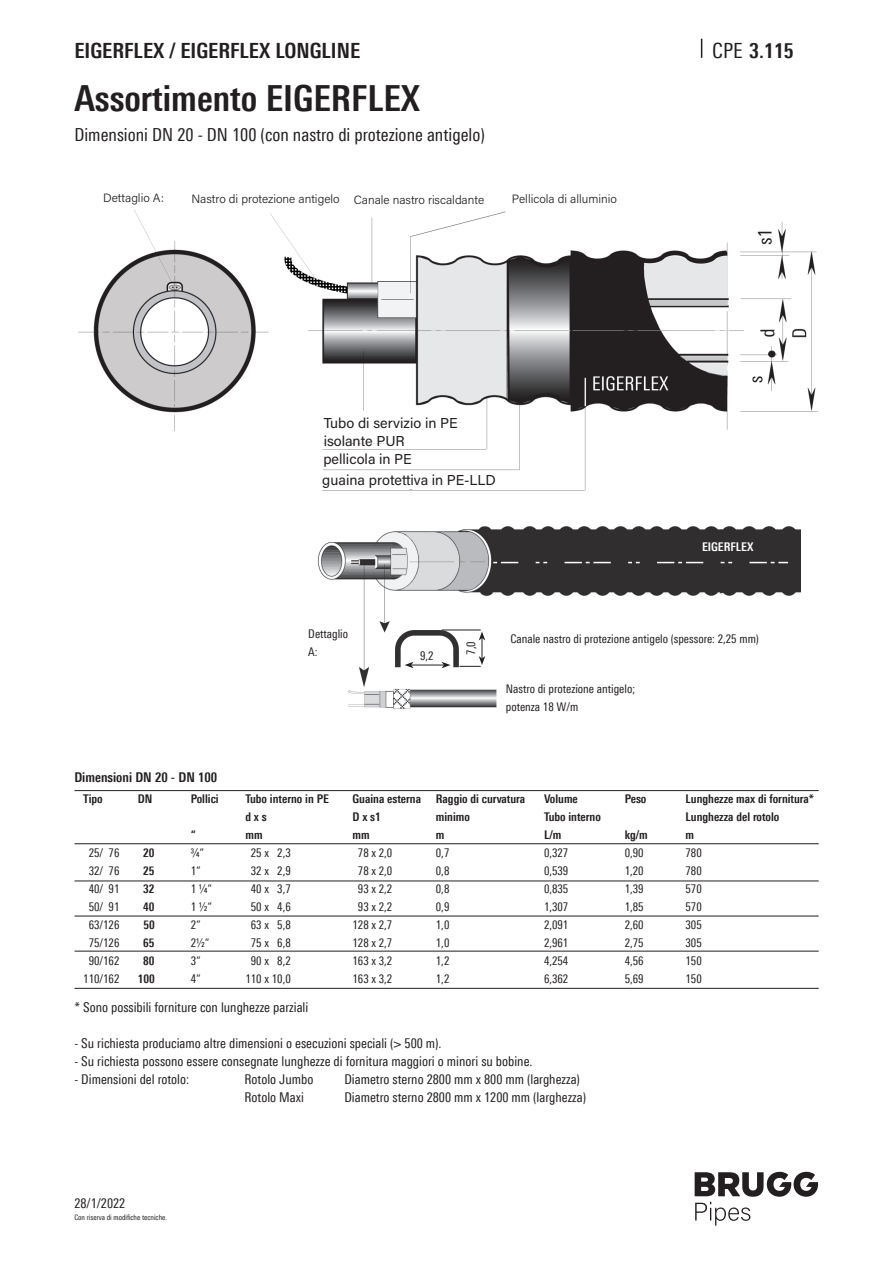
<style>
.page{position:relative;width:893px;height:1263px;background:#fff}
.page>*{position:absolute;margin:0;border:0;box-sizing:border-box;transform-origin:0 0}
.t1{font:700 36px "Linotype Univers 620 Cn";color:#231f20}
.t2{font:700 21px "Linotype Univers 620 Cn";color:#231f20}
.t3{font:18px "Linotype Univers 420 Cn";color:#231f20}
.t4{font:14.4px/17.2px "Acumin Pro";color:#231f20}
.t5{font:13.5px "Linotype Univers 420 Cn";color:#231f20}
.t6{font:700 13.5px "Linotype Univers 620 Cn";color:#231f20}
.t7{font:12px/18px "Linotype Univers 420 Cn";color:#231f20;text-align:justify}
.t8{font:700 12px/18px "Linotype Univers 620 Cn";color:#231f20}
.t9{font:300 12px "Acumin Pro";color:#231f20}
.t10{font:700 12px "Linotype Univers 620 Cn";color:#fff}
.t11{font:7.5px "Linotype Univers 420 Cn";color:#231f20}
.s1{font-family:"Linotype Univers 420 Cn";font-weight:400}
</style>
<div class="page">
<svg style="left:701px;top:39px;width:1px;height:19px"></svg>
<svg style="left:695px;top:1172px;width:123px;height:53px"></svg>
<img style="left:78px;top:209px;width:739px;height:281px">
<div style="left:200px;top:176px;width:108px;height:37px;background:#fff"></div>
<div style="left:356px;top:179px;width:69px;height:32px;background:#fff"></div>
<div style="left:321px;top:411px;width:111px;height:32px;background:#fff"></div>
<div style="left:320px;top:450px;width:58px;height:17px;background:#fff"></div>
<div style="left:320px;top:471px;width:150px;height:17px;background:#fff"></div>
<img style="left:318px;top:527px;width:483px;height:182px">
<hr style="left:75px;top:790px;width:744px;height:1px;background:#231f20">
<hr style="left:75px;top:843px;width:744px;height:1px;background:#231f20">
<hr style="left:75px;top:881px;width:744px;height:1px;background:#231f20">
<hr style="left:75px;top:916px;width:744px;height:1px;background:#231f20">
<svg style="left:493px;top:562px;width:295px;height:1px"></svg>
<hr style="left:75px;top:951px;width:744px;height:1px;background:#231f20">
<hr style="left:75px;top:988px;width:744px;height:1px;background:#231f20">
<hr style="left:442px;top:630px;width:39px;height:1px;background:#231f20">
<hr style="left:411px;top:665px;width:33px;height:1px;background:#231f20">
<svg style="left:405px;top:662px;width:9px;height:6px"></svg>
<svg style="left:441px;top:662px;width:9px;height:6px"></svg>
<svg style="left:459px;top:631px;width:26px;height:36px"></svg>
<h2 class="t2" style="left:74px;top:38px;width:287px">EIGERFLEX / EIGERFLEX LONGLINE</h2>
<h2 class="t2" style="left:712px;top:38px;width:83px"><span class="s1">CPE</span> 3.115</h2>
<h1 class="t1" style="left:74px;top:77px;width:347px">Assortimento EIGERFLEX</h1>
<h3 class="t3" style="left:74px;top:124px;width:412px">Dimensioni DN 20 - DN 100 (con nastro di protezione antigelo)</h3>
<p class="t9" style="left:103px;top:190px;width:62px">Dettaglio A:</p>
<p class="t9" style="left:192px;top:191px;width:150px">Nastro di protezione antigelo</p>
<p class="t9" style="left:512px;top:191px;width:106px">Pellicola di alluminio</p>
<p class="t9" style="left:354px;top:191px;width:132px">Canale nastro riscaldante</p>
<p class="t4" style="left:324px;top:414px;width:136px">Tubo di servizio in PE isolante PUR</p>
<p class="t4" style="left:322px;top:448px;width:175px;line-height:20.5px">pellicola in PE<br>guaina protettiva in PE-LLD</p>
<p class="t10" style="left:702px;top:540px;width:53px">EIGERFLEX</p>
<p class="t6" style="left:74px;top:769px;width:144px">Dimensioni DN 20 - DN 100</p>
<p class="t8" style="left:83px;top:790px;width:21px">Tipo</p>
<p class="t8" style="left:138px;top:790px;width:16px">DN</p>
<p class="t8" style="left:191px;top:790px;width:29px">Pollici</p>
<p class="t8" style="left:191px;top:826px;width:6px">“</p>
<p class="t7" style="left:191px;top:844px;width:23px;text-align:left">¾“<br>1“<br>1 ¼“<br>1 ½“<br>2“<br>2½“<br>3“<br>4“</p>
<p class="t7" style="left:83px;top:844px;width:38px;text-align:center">25/ 76<br>32/ 76<br>40/ 91<br>50/ 91<br>63/126<br>75/126<br>90/162<br>110/162</p>
<p class="t8" style="left:138px;top:844px;width:18px;text-align:center">20<br>25<br>32<br>40<br>50<br>65<br>80<br>100</p>
<p class="t7" style="left:308px;top:625px;width:41px">Dettaglio<br>A:</p>
<p class="t7" style="left:420px;top:647px;width:15px">9,2</p>
<p class="t7" style="left:462px;top:655px;width:15px;rotate:-90deg">7,0</p>
<p class="t7" style="left:510px;top:629px;width:250px">Canale nastro di protezione antigelo (spessore: 2,25 mm)</p>
<p class="t7" style="left:506px;top:680px;width:131px">Nastro di protezione antigelo; potenza 18 W/m</p>
<p class="t8" style="left:245px;top:790px;width:85px">Tubo interno in PE d x s<br>mm</p>
<p class="t7" style="left:245px;top:844px;width:47px;text-align:center">25 x 2,3<br>32 x 2,9<br>40 x 3,7<br>50 x 4,6<br>63 x 5,8<br>75 x 6,8<br>90 x 8,2<br>110 x 10,0</p>
<p class="t8" style="left:352px;top:790px;width:70px">Guaina esterna<br>D x s1<br>mm</p>
<p class="t7" style="left:352px;top:844px;width:41px;text-align:center">78 x 2,0<br>78 x 2,0<br>93 x 2,2<br>93 x 2,2<br>128 x 2,7<br>128 x 2,7<br>163 x 3,2<br>163 x 3,2</p>
<p class="t8" style="left:436px;top:790px;width:91px">Raggio di curvatura minimo<br>m</p>
<p class="t7" style="left:436px;top:844px;width:15px">0,7<br>0,8<br>0,8<br>0,9<br>1,0<br>1,0<br>1,2<br>1,2</p>
<p class="t8" style="left:544px;top:790px;width:58px">Volume<br>Tubo interno<br>L/m</p>
<p class="t7" style="left:544px;top:844px;width:26px">0,327<br>0,539<br>0,835<br>1,307<br>2,091<br>2,961<br>4,254<br>6,362</p>
<p class="t8" style="left:625px;top:790px;width:23px">Peso</p>
<p class="t8" style="left:625px;top:826px;width:25px">kg/m</p>
<p class="t7" style="left:625px;top:844px;width:20px">0,90<br>1,20<br>1,39<br>1,85<br>2,60<br>2,75<br>4,56<br>5,69</p>
<p class="t8" style="left:685px;top:790px;width:130px">Lunghezze max di fornitura*<br>Lunghezza del rotolo<br>m</p>
<p class="t7" style="left:685px;top:844px;width:18px">780<br>780<br>570<br>570<br>305<br>305<br>150<br>150</p>
<p class="t5" style="left:74px;top:1000px;width:235px">* Sono possibili forniture con lunghezze parziali</p>
<p class="t5" style="left:74px;top:1036px;width:369px">- Su richiesta produciamo altre dimensioni o esecuzioni speciali (&gt; 500 m).</p>
<p class="t5" style="left:74px;top:1054px;width:460px">- Su richiesta possono essere consegnate lunghezze di fornitura maggiori o minori su bobine.</p>
<p class="t5" style="left:74px;top:1072px;width:116px">- Dimensioni del rotolo:</p>
<p class="t5" style="left:244px;top:1072px;width:70px">Rotolo Jumbo</p>
<p class="t5" style="left:344px;top:1072px;width:237px">Diametro sterno 2800 mm x 800 mm (larghezza)</p>
<p class="t5" style="left:244px;top:1090px;width:61px">Rotolo Maxi</p>
<p class="t5" style="left:344px;top:1090px;width:243px">Diametro sterno 2800 mm x 1200 mm (larghezza)</p>
<p class="t5" style="left:74px;top:1195px;width:52px">28/1/2022</p>
<p class="t11" style="left:74px;top:1213px;width:94px">Con riserva di modifiche tecniche.</p>
</div>
